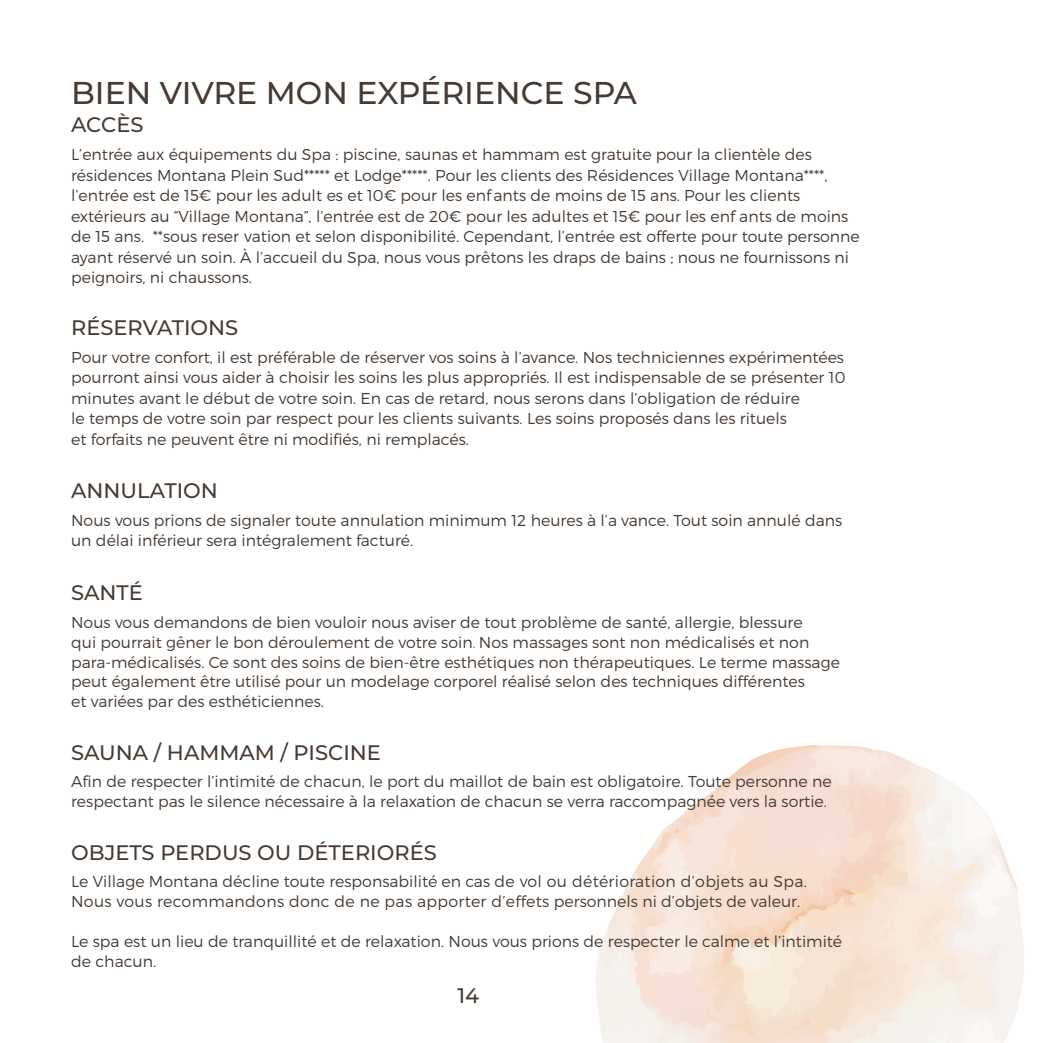
<style>
.page{position:relative;width:1039px;height:1043px;background:#fff}
.page>*{position:absolute;margin:0;border:0;box-sizing:border-box;transform-origin:0 0}
.t1{font:500 31.5px "Montserrat";color:#473b33}
.t2{font:500 21px "Montserrat";color:#473b33}
.t3{font:300 15.75px/20.5px "Montserrat";color:#473b33}
.s1{font-family:"Raleway";font-weight:400;font-size:14px}
</style>
<div class="page">
<svg style="left:596px;top:745px;width:428px;height:297px"></svg>
<p class="t1" style="left:71px;top:71px;width:567px">BIEN VIVRE MON EXPÉRIENCE SPA</p>
<p class="t2" style="left:71px;top:110px;width:74px">ACCÈS</p>
<p class="t3" style="left:71px;top:144px;width:790px">L’entrée aux équipements du Spa : piscine, saunas et hammam est gratuite pour la clientèle des résidences Montana Plein Sud***** et Lodge*****. Pour les clients des Résidences Village Montana****, l’entrée est de 15€ pour les adult es et 10€ pour les enf ants de moins de 15 ans. Pour les clients extérieurs au “Village Montana”, l’entrée est de 20€ pour les adultes et 15€ pour les enf ants de moins de 15 ans. **sous reser vation et selon disponibilité. Cependant, l’entrée est offerte pour toute personne ayant réservé un soin. À l’accueil du Spa, nous vous prêtons les draps de bains ; nous ne fournissons ni peignoirs, ni chaussons.</p>
<p class="t2" style="left:71px;top:313px;width:169px">RÉSERVATIONS</p>
<p class="t3" style="left:71px;top:346px;width:776px">Pour votre confort, il est préférable de réserver vos soins à l’avance. Nos techniciennes expérimentées pourront ainsi vous aider à choisir les soins les plus appropriés. Il est indispensable de se présenter 10 minutes avant le début de votre soin. En cas de retard, nous serons dans l’obligation de réduire<br>le temps de votre soin par respect pour les clients suivants. Les soins proposés dans les rituels<br>et forfaits ne peuvent être ni modifiés, ni remplacés.</p>
<p class="t2" style="left:71px;top:475px;width:148px">ANNULATION</p>
<p class="t3" style="left:71px;top:509px;width:773px">Nous vous prions de signaler toute annulation minimum 12 heures à l’a vance. Tout soin annulé dans un délai inférieur sera intégralement facturé.</p>
<p class="t2" style="left:71px;top:578px;width:73px">SANTÉ</p>
<p class="t3" style="left:71px;top:611px;width:770px;line-height:19.9px">Nous vous demandons de bien vouloir nous aviser de tout problème de santé, allergie, blessure<br>qui pourrait gêner le bon déroulement de votre soin<span class="s1">.</span> Nos massages sont non médicalisés et non para-médicalisés. Ce sont des soins de bien-être esthétiques non thérapeutiques. Le terme massage peut également être utilisé pour un modelage corporel réalisé selon des techniques différentes<br>et variées par des esthéticiennes.</p>
<p class="t2" style="left:71px;top:737px;width:311px">SAUNA / HAMMAM / PISCINE</p>
<p class="t3" style="left:71px;top:771px;width:762px;line-height:19.9px">Afin de respecter l’intimité de chacun, le port du maillot de bain est obligatoire. Toute personne ne respectant pas le silence nécessaire à la relaxation de chacun se verra raccompagnée vers la sortie.</p>
<p class="t2" style="left:71px;top:837px;width:367px">OBJETS PERDUS OU DÉTERIORÉS</p>
<p class="t3" style="left:71px;top:871px;width:737px;line-height:19.9px">Le Village Montana décline toute responsabilité en cas de vol ou détérioration d’objets au Spa.<br>Nous vous recommandons donc de ne pas apporter d’effets personnels ni d’objets de valeur.</p>
<p class="t3" style="left:71px;top:931px;width:772px;line-height:19.9px">Le spa est un lieu de tranquillité et de relaxation. Nous vous prions de respecter le calme et l’intimité de chacun.</p>
<p class="t2" style="left:457px;top:981px;width:23px">14</p>
</div>
